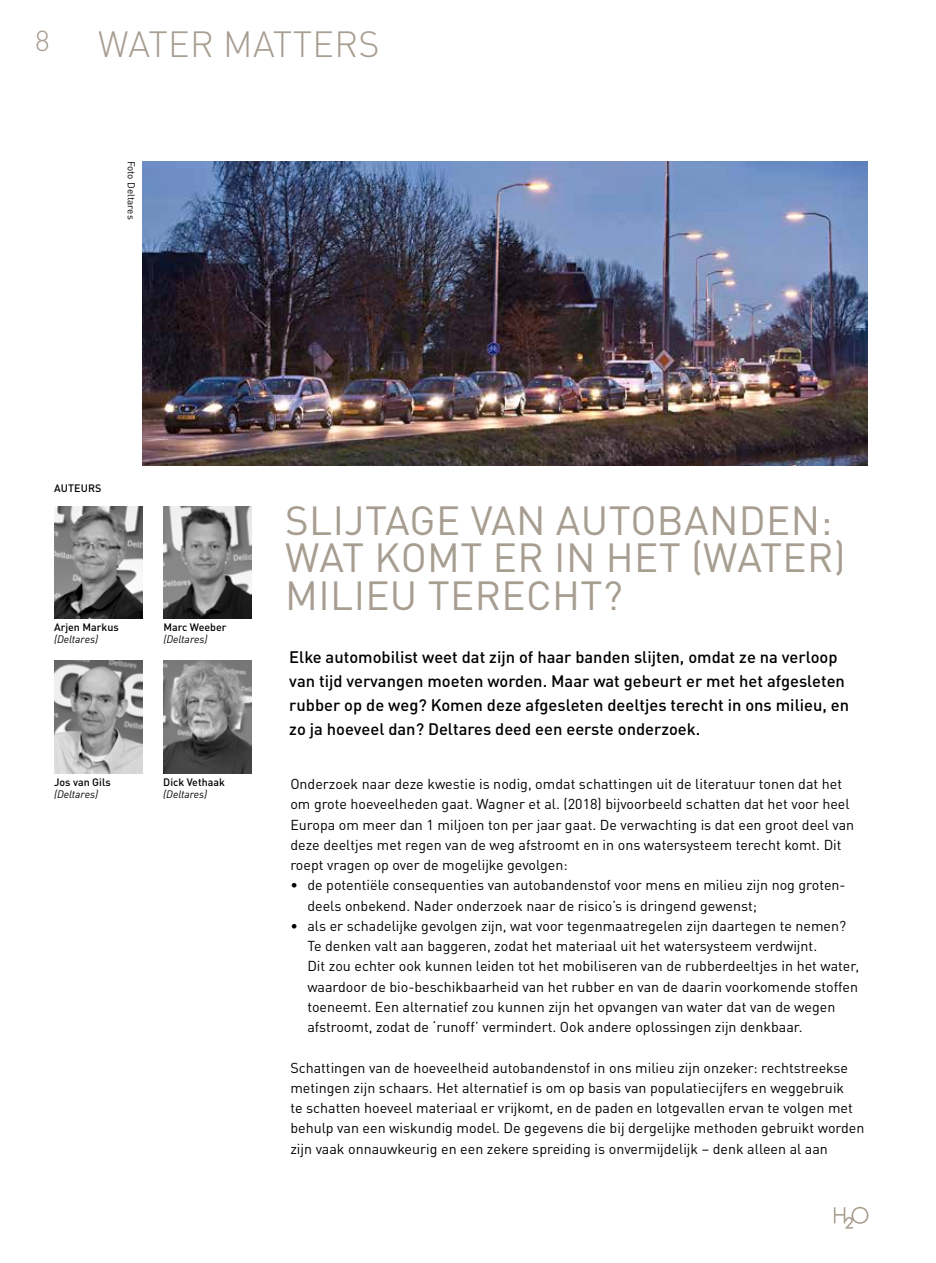
<style>
.page{position:relative;width:936px;height:1263px;background:#fff}
.page>*{position:absolute;margin:0;border:0;box-sizing:border-box;transform-origin:0 0}
.t1{font:40.2px/37.5px "DIN Pro";letter-spacing:.01em;color:#a79d90}
.t2{font:300 36px "DIN Pro";letter-spacing:.01em;color:#a79d90}
.t3{font:300 28.5px "DIN Pro";color:#a79d90}
.t4{font:500 16.5px/24px "DIN Pro";color:#000}
.t5{font:14.25px/20.2px "DIN Pro";color:#000}
.t6{font:500 10.65px "DIN Pro";color:#000}
.t7{font:italic 10.65px "DIN Pro";color:#000}
.t8{font:9.9px "DIN Pro";color:#000}
</style>
<div class="page">
<img style="left:142px;top:162px;width:725px;height:303px">
<img style="left:54px;top:506px;width:88px;height:113px">
<img style="left:54px;top:660px;width:88px;height:113px">
<img style="left:163px;top:660px;width:89px;height:113px">
<img style="left:163px;top:506px;width:89px;height:113px">
<svg style="left:833px;top:1207px;width:35px;height:21px"></svg>
<h3 class="t3" style="left:35px;top:19px;width:16px">8</h3>
<h2 class="t2" style="left:98px;top:16px;width:283px">WATER MATTERS</h2>
<p class="t8" style="left:139px;top:161px;width:60px;rotate:90deg">Foto Deltares</p>
<p class="t6" style="left:54px;top:479px;width:49px">AUTEURS</p>
<p class="t6" style="left:54px;top:618px;width:66px">Arjen Markus</p>
<p class="t7" style="left:54px;top:631px;width:46px">(Deltares)</p>
<p class="t6" style="left:163px;top:618px;width:65px">Marc Weeber</p>
<p class="t7" style="left:163px;top:631px;width:46px">(Deltares)</p>
<p class="t6" style="left:54px;top:773px;width:58px">Jos van Gils</p>
<p class="t7" style="left:54px;top:785px;width:46px">(Deltares)</p>
<p class="t6" style="left:163px;top:773px;width:63px">Dick Vethaak</p>
<p class="t7" style="left:163px;top:785px;width:46px">(Deltares)</p>
<h1 class="t1" style="left:285px;top:497px;width:562px">SLIJTAGE VAN AUTOBANDEN:<br>WAT KOMT ER IN HET (WATER)<br>MILIEU TERECHT?</h1>
<p class="t4" style="left:289px;top:643px;width:561px">Elke automobilist weet dat zijn of haar banden slijten, omdat ze na verloop van tijd vervangen moeten worden. Maar wat gebeurt er met het afgesleten rubber op de weg? Komen deze afgesleten deeltjes terecht in ons milieu, en zo ja hoeveel dan? Deltares deed een eerste onderzoek.</p>
<p class="t5" style="left:290px;top:772px;width:565px">Onderzoek naar deze kwestie is nodig, omdat schattingen uit de literatuur tonen dat het om grote hoeveelheden gaat. Wagner et al. (2018) bijvoorbeeld schatten dat het voor heel Europa om meer dan 1 miljoen ton per jaar gaat. De verwachting is dat een groot deel van deze deeltjes met regen van de weg afstroomt en in ons watersysteem terecht komt. Dit roept vragen op over de mogelijke gevolgen:</p>
<p class="t5" style="left:307px;top:874px;width:540px;text-indent:-17px">• de potentiële consequenties van autobandenstof voor mens en milieu zijn nog groten&shy;deels onbekend. Nader onderzoek naar de risico’s is dringend gewenst;</p>
<p class="t5" style="left:307px;top:914px;width:553px;text-indent:-17px">• als er schadelijke gevolgen zijn, wat voor tegenmaatregelen zijn daartegen te nemen?<br>Te denken valt aan baggeren, zodat het materiaal uit het watersysteem verdwijnt.<br>Dit zou echter ook kunnen leiden tot het mobiliseren van de rubberdeeltjes in het water, waardoor de bio-beschikbaarheid van het rubber en van de daarin voorkomende stoffen toeneemt. Een alternatief zou kunnen zijn het opvangen van water dat van de wegen afstroomt, zodat de ‘runoff’ vermindert. Ook andere oplossingen zijn denkbaar.</p>
<p class="t5" style="left:290px;top:1056px;width:575px">Schattingen van de hoeveelheid autobandenstof in ons milieu zijn onzeker: rechtstreekse metingen zijn schaars. Het alternatief is om op basis van populatiecijfers en weggebruik<br>te schatten hoeveel materiaal er vrijkomt, en de paden en lotgevallen ervan te volgen met behulp van een wiskundig model. De gegevens die bij dergelijke methoden gebruikt worden zijn vaak onnauwkeurig en een zekere spreiding is onvermijdelijk – denk alleen al aan</p>
</div>
